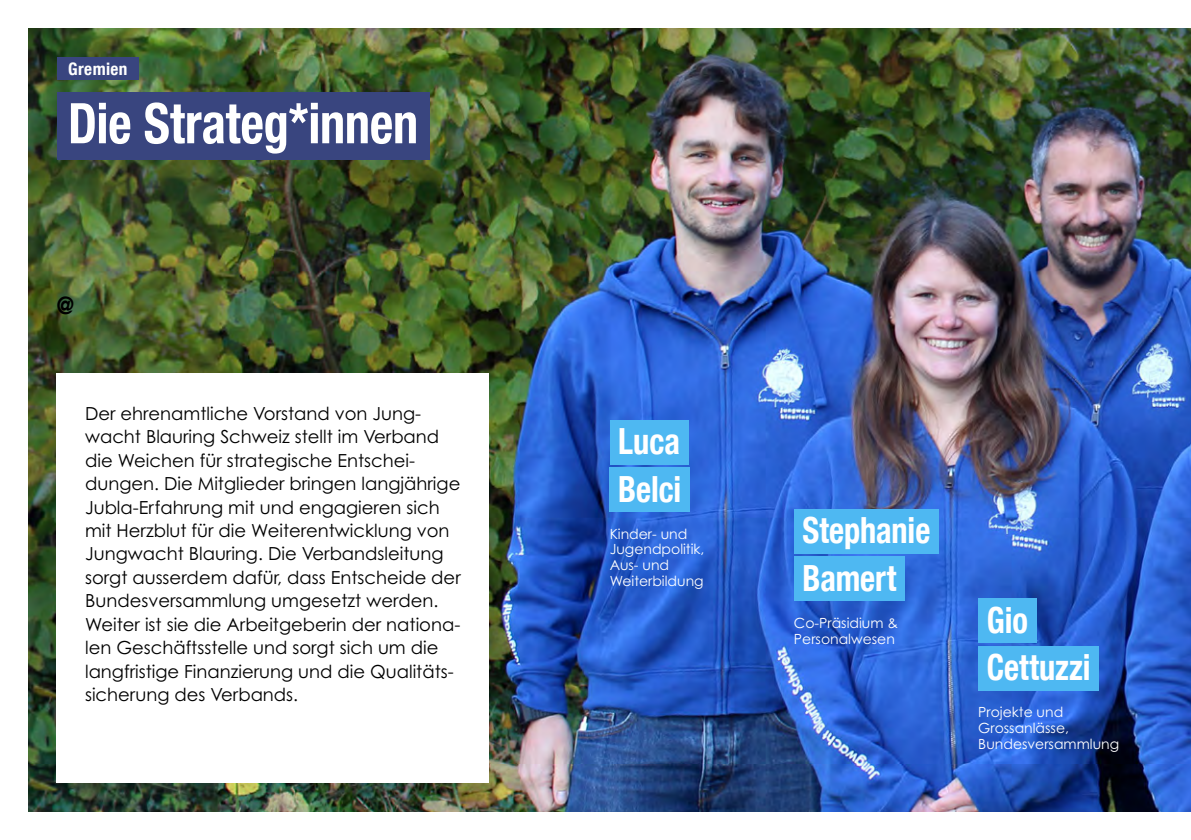
<style>
.page{position:relative;width:1191px;height:840px;background:#fff}
.page>*{position:absolute;margin:0;border:0;box-sizing:border-box;transform-origin:0 0}
.t1{font:700 condensed 56px "Helvetica Neue LT Com";letter-spacing:-.005em;color:#fff;scale:.9 1}
.t2{font:700 condensed 36px/47.4px "Helvetica Neue LT Com";color:#fff;scale:.9 1}
.t3{font:700 condensed 24px "Helvetica Neue LT Com";color:#000;scale:.9 1}
.t4{font:18px/23.4px "Century Gothic Pro";color:#000}
.t5{font:700 condensed 17.2px "Helvetica Neue LT Com";letter-spacing:.025em;color:#fff}
.t6{font:14px/15.6px "Century Gothic Pro";color:#fff}
</style>
<div class="page">
<img style="left:28px;top:28px;width:1163px;height:783px">
<div style="left:57px;top:92px;width:372px;height:67px;background:#39457f"></div>
<div style="left:57px;top:57px;width:82px;height:23px;background:#39457f"></div>
<div style="left:57px;top:373px;width:432px;height:409px;background:#fff"></div>
<div style="left:609px;top:419px;width:79px;height:45px;background:#4eb8f2"></div>
<div style="left:609px;top:467px;width:81px;height:44px;background:#4eb8f2"></div>
<div style="left:794px;top:509px;width:145px;height:44px;background:#4eb8f2"></div>
<div style="left:794px;top:556px;width:110px;height:44px;background:#4eb8f2"></div>
<div style="left:978px;top:598px;width:58px;height:44px;background:#4eb8f2"></div>
<div style="left:978px;top:645px;width:121px;height:45px;background:#4eb8f2"></div>
<p class="t5" style="left:68px;top:58px;width:61px">Gremien</p>
<h1 class="t1" style="left:68px;top:90px;width:390px">Die Strateg*innen</h1>
<h3 class="t3" style="left:57px;top:291px;width:21px">@</h3>
<p class="t4" style="left:85px;top:401px;width:377px">Der ehrenamtliche Vorstand von Jung&shy;wacht Blauring Schweiz stellt im Verband die Weichen für strategische Entschei&shy;dungen. Die Mitglieder bringen langjährige Jubla-Erfahrung mit und engagieren sich mit Herzblut für die Weiterentwicklung von Jungwacht Blauring. Die Verbandsleitung sorgt ausserdem dafür, dass Entscheide der Bundesversammlung umgesetzt werden.<br>Weiter ist sie die Arbeitgeberin der nationa&shy;len Geschäftsstelle und sorgt sich um die langfristige Finanzierung und die Qualitäts&shy;sicherung des Verbands.</p>
<h2 class="t2" style="left:618px;top:417px;width:72px">Luca<br>Belci</h2>
<p class="t6" style="left:609px;top:525px;width:96px">Kinder- und<br>Jugendpolitik,<br>Aus- und<br>Weiterbildung</p>
<h2 class="t2" style="left:802px;top:506px;width:144px">Stephanie<br>Bamert</h2>
<p class="t6" style="left:794px;top:614px;width:106px">Co-Präsidium &amp;<br>Personalwesen</p>
<h2 class="t2" style="left:986px;top:596px;width:117px">Gio<br>Cettuzzi</h2>
<p class="t6" style="left:978px;top:704px;width:142px">Projekte und<br>Grossanlässe,<br>Bundesversammlung</p>
</div>
